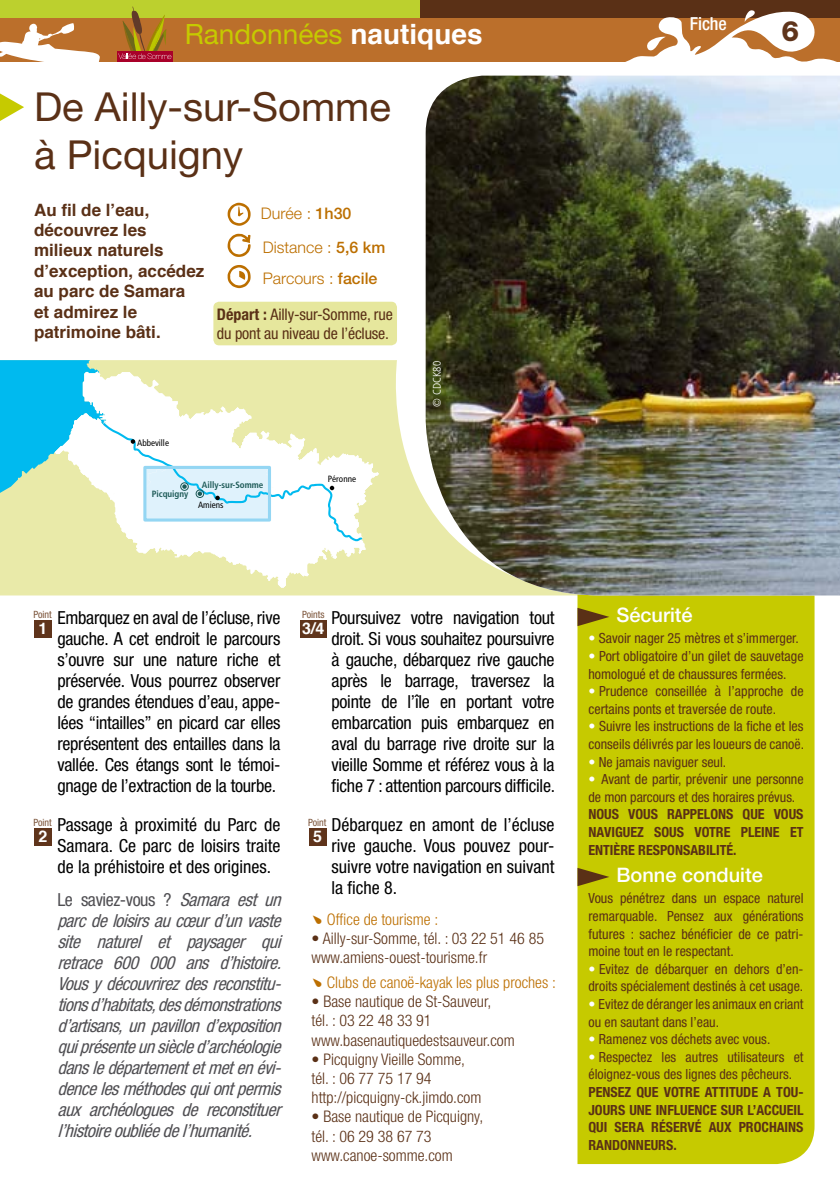
<style>
.page{position:relative;width:840px;height:1191px;background:#fff}
.page>*{position:absolute;margin:0;border:0;box-sizing:border-box;transform-origin:0 0}
.t1{font:40px/48px "Helvetica Neue";color:#5a3016}
.t2{font:28px "Helvetica Neue";color:#c6ca00}
.t3{font:800 28px "Helvetica Neue";color:#5f341b}
.t4{font:500 20px "Helvetica Neue";color:#fff}
.t5{font:condensed 18px/21px "Helvetica Neue";letter-spacing:-.005em;color:#000;text-align:justify}
.t6{font:italic condensed 18px/21px "Helvetica Neue";color:#504f53;text-align:justify}
.t7{font:500 condensed 18px "Helvetica Neue";color:#fff}
.t8{font:700 17px/20.4px "Helvetica";color:#5a3016}
.t9{font:300 condensed 16px/19.2px "Helvetica Neue";color:#5a3016}
.t10{font:condensed 16px/19px "Helvetica Neue";letter-spacing:-.01em;color:#5a3016}
.t11{font:300 condensed 16px "Helvetica Neue";color:#bc6f00}
.t12{font:300 16px/33.8px "Helvetica Neue";color:#bc6f00}
.t13{font:700 16px "Helvetica";color:#fff}
.t14{font:condensed 14px/17.6px "Helvetica Neue";color:#5a3016}
.t15{font:700 condensed 14px/17.6px "Helvetica Neue";color:#5a3016;text-align:justify}
.t16{font:300 condensed 11px "Frutiger";color:#fff}
.t17{font:condensed 10px "Helvetica Neue";color:#7a5237}
.t18{font:700 condensed 9px "Frutiger";color:#1d5a57}
.t19{font:condensed 9px "Frutiger";color:#000}
.s1{font-family:"Helvetica";font-weight:700;color:#fff}
.s2{font-weight:500}
.s3{font-weight:700}
.s4{font-style:normal}
.s5{color:#fff}
</style>
<div class="page">
<div style="left:0;top:0;width:839px;height:61px;background:#bb6f2b"></div>
<svg style="left:0;top:360px;width:425px;height:235px;fill:#e9eaa9"></svg>
<svg style="left:108px;top:556px;width:233px;height:31px;fill:#e9eaa9"></svg>
<svg style="left:0;top:360px;width:379px;height:196px"></svg>
<div style="left:143px;top:466px;width:128px;height:55px;border:3px solid #94d6f3"></div>
<div style="left:577px;top:595px;width:237px;height:569px;background:#c6ca00"></div>
<div style="left:0;top:0;width:420px;height:17px;background:#bcd02e"></div>
<div style="left:420px;top:0;width:419px;height:17px;background:#5a3016"></div>
<svg style="left:227px;top:203px;width:23px;height:23px"></svg>
<svg style="left:227px;top:234px;width:23px;height:23px"></svg>
<svg style="left:0;top:93px;width:24px;height:28px"></svg>
<svg style="left:608px;top:10px;width:231px;height:52px"></svg>
<div style="left:34px;top:620px;width:18px;height:17px;background:#5f341b"></div>
<div style="left:34px;top:828px;width:18px;height:17px;background:#5f341b"></div>
<svg style="left:577px;top:608px;width:32px;height:18px"></svg>
<svg style="left:577px;top:868px;width:32px;height:18px"></svg>
<div style="left:213px;top:302px;width:184px;height:43px;background:#e6e79d;border-radius:6px"></div>
<img style="left:425px;top:76px;width:414px;height:519px">
<svg style="left:0;top:23px;width:100px;height:39px"></svg>
<div style="left:117px;top:51px;width:55px;height:10px;background:#a90029"></div>
<svg style="left:118px;top:7px;width:53px;height:53px"></svg>
<svg style="left:227px;top:265px;width:23px;height:23px"></svg>
<div style="left:300px;top:620px;width:26px;height:17px;background:#5f341b"></div>
<div style="left:308px;top:828px;width:18px;height:17px;background:#5f341b"></div>
<h2 class="t2" style="left:184px;top:17px;width:299px">Randonnées <span class="s1">nautiques</span></h2>
<h1 class="t1" style="left:34px;top:82px;width:358px">De Ailly-sur-Somme à Picquigny</h1>
<p class="t8" style="left:34px;top:199px;width:172px">Au fil de l’eau, découvrez les milieux naturels d’exception, accédez au parc de Samara et admirez le patrimoine bâti.</p>
<p class="t12" style="left:261px;top:196px;width:126px">Durée : <span class="s2">1h30<br></span>Distance : <span class="s2">5,6 km</span></p>
<p class="t12" style="left:263px;top:261px;width:116px">Parcours : <span class="s2">facile</span></p>
<p class="t10" style="left:217px;top:304px;width:177px"><span class="s3">Départ :</span> Ailly-sur-Somme, rue du pont au niveau de l’écluse.</p>
<p class="t19" style="left:137px;top:438px;width:33px">Abbeville</p>
<p class="t18" style="left:152px;top:488px;width:38px">Picquigny</p>
<p class="t18" style="left:202px;top:480px;width:63px">Ailly-sur-Somme</p>
<p class="t19" style="left:198px;top:500px;width:27px">Amiens</p>
<p class="t19" style="left:328px;top:474px;width:30px">Péronne</p>
<p class="t16" style="left:430px;top:406px;width:47px;rotate:-90deg">© CDCK80</p>
<p class="t7" style="left:689px;top:13px;width:39px">Fiche</p>
<h2 class="t3" style="left:781px;top:15px;width:19px">6</h2>
<p class="t5" style="left:57px;top:607px;width:224px">Embarquez en aval de l’écluse, rive gauche. A cet endroit le parcours s’ouvre sur une nature riche et préservée. Vous pourrez observer de grandes étendues d’eau, appe&shy;lées “intailles” en picard car elles représentent des entailles dans la vallée. Ces étangs sont le témoi&shy;gnage de l’extraction de la tourbe.</p>
<p class="t5" style="left:57px;top:814px;width:224px">Passage à proximité du Parc de Samara. Ce parc de loisirs traite de la préhistoire et des origines.</p>
<p class="t6" style="left:57px;top:889px;width:230px"><span class="s4">Le saviez-vous ?</span> Samara est un parcdeloisirsaucœurd’unvaste site naturel et paysager qui retrace 600 000 ans d’histoire.<br>Vousydécouvrirezdesreconstitu&shy;tionsd’habitats,desdémonstrations d’artisans,unpavillond’exposition quiprésenteunsiècled’archéologie dansledépartementetmetenévi&shy;dencelesméthodesquiontpermis aux archéologues de reconstituer l’histoireoubliéedel’humanité.</p>
<p class="t17" style="left:33px;top:608px;width:20px">Point</p>
<p class="t13" style="left:38px;top:615px;width:10px">1</p>
<p class="t17" style="left:33px;top:816px;width:20px">Point</p>
<p class="t13" style="left:38px;top:824px;width:10px">2</p>
<p class="t17" style="left:302px;top:608px;width:24px">Points</p>
<p class="t5" style="left:331px;top:607px;width:225px">Poursuivez votre navigation tout droit. Si vous souhaitez poursuivre à gauche, débarquez rive gauche après le barrage, traversez la pointe de l’île en portant votre embarcation puis embarquez en aval du barrage rive droite sur la vieille Somme et référez vous à la fiche 7 : attention parcours difficile.</p>
<p class="t5" style="left:331px;top:814px;width:224px">Débarquez en amont de l’écluse rive gauche. Vous pouvez pour&shy;suivre votre navigation en suivant la fiche 8.</p>
<p class="t13" style="left:302px;top:616px;width:24px">3/4</p>
<p class="t17" style="left:308px;top:816px;width:20px">Point</p>
<p class="t13" style="left:313px;top:824px;width:10px">5</p>
<p class="t11" style="left:327px;top:910px;width:113px">Office de tourisme :</p>
<p class="t9" style="left:311px;top:928px;width:234px">• Ailly-sur-Somme, tél. : 03 22 51 46 85 www.amiens-ouest-tourisme.fr</p>
<p class="t11" style="left:327px;top:973px;width:230px">Clubs de canoë-kayak les plus proches :</p>
<p class="t9" style="left:311px;top:991px;width:204px">• Base nautique de St-Sauveur,<br>tél. : 03 22 48 33 91 www.basenautiquedestsauveur.com</p>
<p class="t9" style="left:311px;top:1049px;width:171px">• Picquigny Vieille Somme, tél. : 06 77 75 17 94 http://picquigny-ck.jimdo.com</p>
<p class="t9" style="left:311px;top:1107px;width:173px">• Base nautique de Picquigny, tél. : 06 29 38 67 73 www.canoe-somme.com</p>
<p class="t4" style="left:616px;top:603px;width:78px">Sécurité</p>
<p class="t14" style="left:588px;top:629px;width:212px"><span class="s5">•</span> Savoir nager 25 mètres et s’immerger.</p>
<p class="t14" style="left:588px;top:647px;width:216px"><span class="s5">•</span> Port obligatoire d’un gilet de sauvetage homologué et de chaussures fermées.</p>
<p class="t14" style="left:588px;top:682px;width:216px"><span class="s5">•</span> Prudence conseillée à l’approche de certains ponts et traversée de route.</p>
<p class="t14" style="left:588px;top:717px;width:217px"><span class="s5">•</span> Suivre les instructions de la fiche et les conseils délivrés par les loueurs de canoë.</p>
<p class="t14" style="left:588px;top:752px;width:139px"><span class="s5">•</span> Ne jamais naviguer seul.</p>
<p class="t14" style="left:588px;top:770px;width:216px"><span class="s5">•</span> Avant de partir, prévenir une personne de mon parcours et des horaires prévus.</p>
<p class="t15" style="left:588px;top:805px;width:216px">NOUS VOUS RAPPELONS QUE VOUS NAVIGUEZ SOUS VOTRE PLEINE ET ENTIÈRE RESPONSABILITÉ.</p>
<p class="t4" style="left:616px;top:863px;width:148px">Bonne conduite</p>
<p class="t14" style="left:588px;top:889px;width:216px;text-align:justify">Vous pénétrez dans un espace naturel remarquable. Pensez aux générations futures : sachez bénéficier de ce patri&shy;moine tout en le respectant.</p>
<p class="t14" style="left:588px;top:960px;width:216px"><span class="s5">•</span> Evitez de débarquer en dehors d’en&shy;droits spécialement destinés à cet usage.</p>
<p class="t14" style="left:588px;top:995px;width:216px"><span class="s5">•</span> Evitez de déranger les animaux en criant ou en sautant dans l’eau.</p>
<p class="t14" style="left:588px;top:1030px;width:183px"><span class="s5">•</span> Ramenez vos déchets avec vous.</p>
<p class="t14" style="left:588px;top:1048px;width:216px"><span class="s5">•</span> Respectez les autres utilisateurs et éloignez-vous des lignes des pêcheurs.</p>
<p class="t15" style="left:588px;top:1083px;width:216px">PENSEZ QUE VOTRE ATTITUDE A TOU-JOURS UNE INFLUENCE SUR L’ACCUEIL QUI SERA RÉSERVÉ AUX PROCHAINS RANDONNEURS.</p>
</div>
